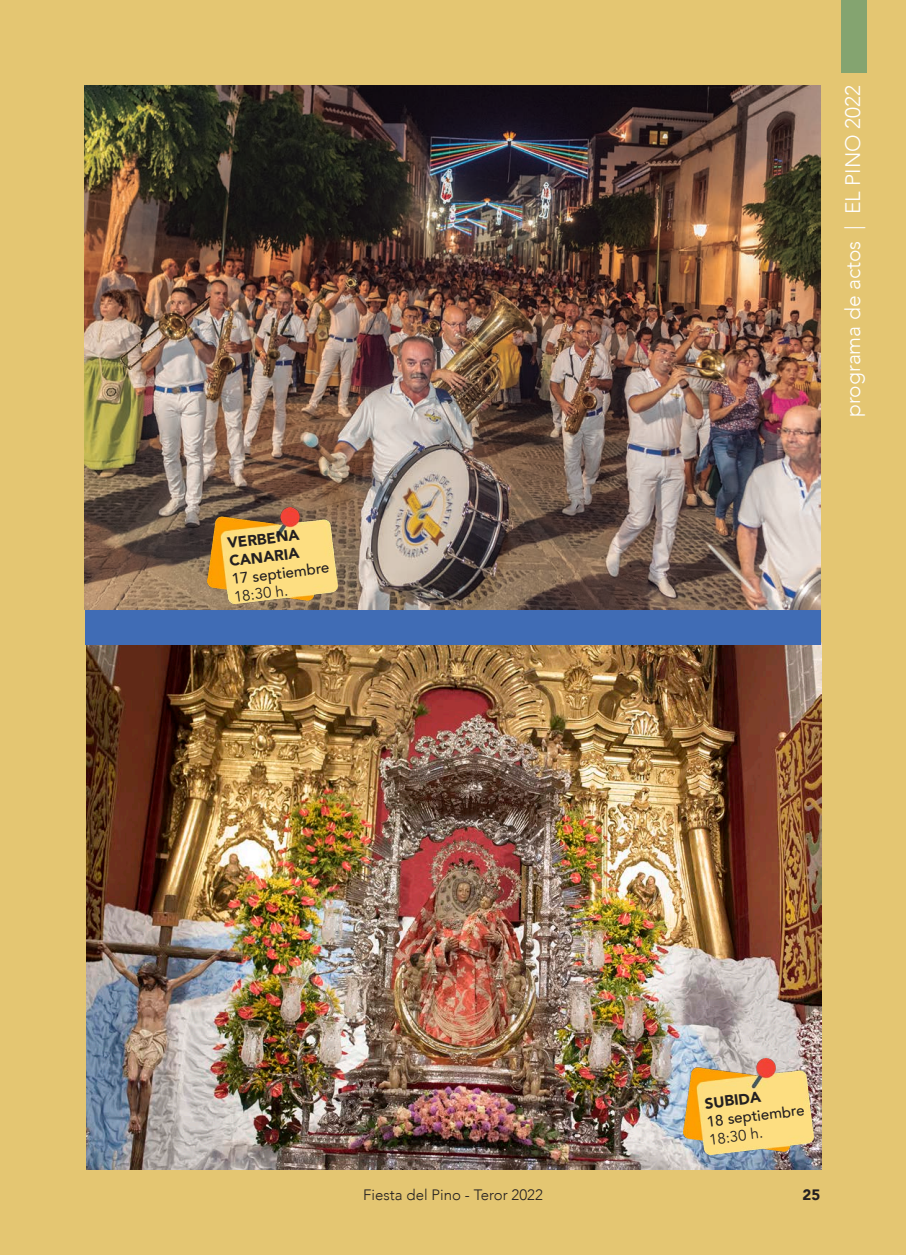
<style>
.page{position:relative;width:906px;height:1255px;background:#fff}
.page>*{position:absolute;margin:0;border:0;box-sizing:border-box;transform-origin:0 0}
.t1{font:300 21px "Avenir";color:#fff}
.t2{font:500 15px "Avenir";color:#231f20}
.t3{font:300 15px "Avenir";color:#231f20}
.t4{font:900 15px "Avenir";color:#231f20}
.t5{font:15px "Avenir";color:#231f20}
</style>
<div class="page">
<div style="left:0;top:0;width:906px;height:1254px;background:#e4c672"></div>
<div style="left:840px;top:0;width:26px;height:72px;background:#84a470"></div>
<img style="left:86px;top:643px;width:736px;height:526px">
<div style="left:85px;top:608px;width:736px;height:36px;background:#406cb5"></div>
<img style="left:85px;top:86px;width:735px;height:524px">
<img style="left:684px;top:1057px;width:130px;height:97px">
<img style="left:208px;top:507px;width:129px;height:96px">
<p class="t4" style="left:226px;top:530px;width:74px;rotate:-7deg">VERBENA</p>
<p class="t4" style="left:228px;top:548px;width:72px;rotate:-7deg">CANARIA</p>
<p class="t2" style="left:230px;top:566px;width:100px;rotate:-7deg">17 septiembre</p>
<p class="t5" style="left:233px;top:588px;width:56px;rotate:-7deg">18:30 h.</p>
<p class="t1" style="left:840px;top:417px;width:333px;rotate:-90deg">programa de actos | EL PINO 2022</p>
<p class="t4" style="left:703px;top:1090px;width:58px;rotate:-7deg">SUBIDA</p>
<p class="t2" style="left:705px;top:1108px;width:100px;rotate:-7deg">18 septiembre</p>
<p class="t5" style="left:708px;top:1130px;width:56px;rotate:-7deg">18:30 h.</p>
<p class="t3" style="left:363px;top:1185px;width:181px">Fiesta del Pino - Teror 2022</p>
<p class="t4" style="left:802px;top:1181px;width:19px">25</p>
</div>
